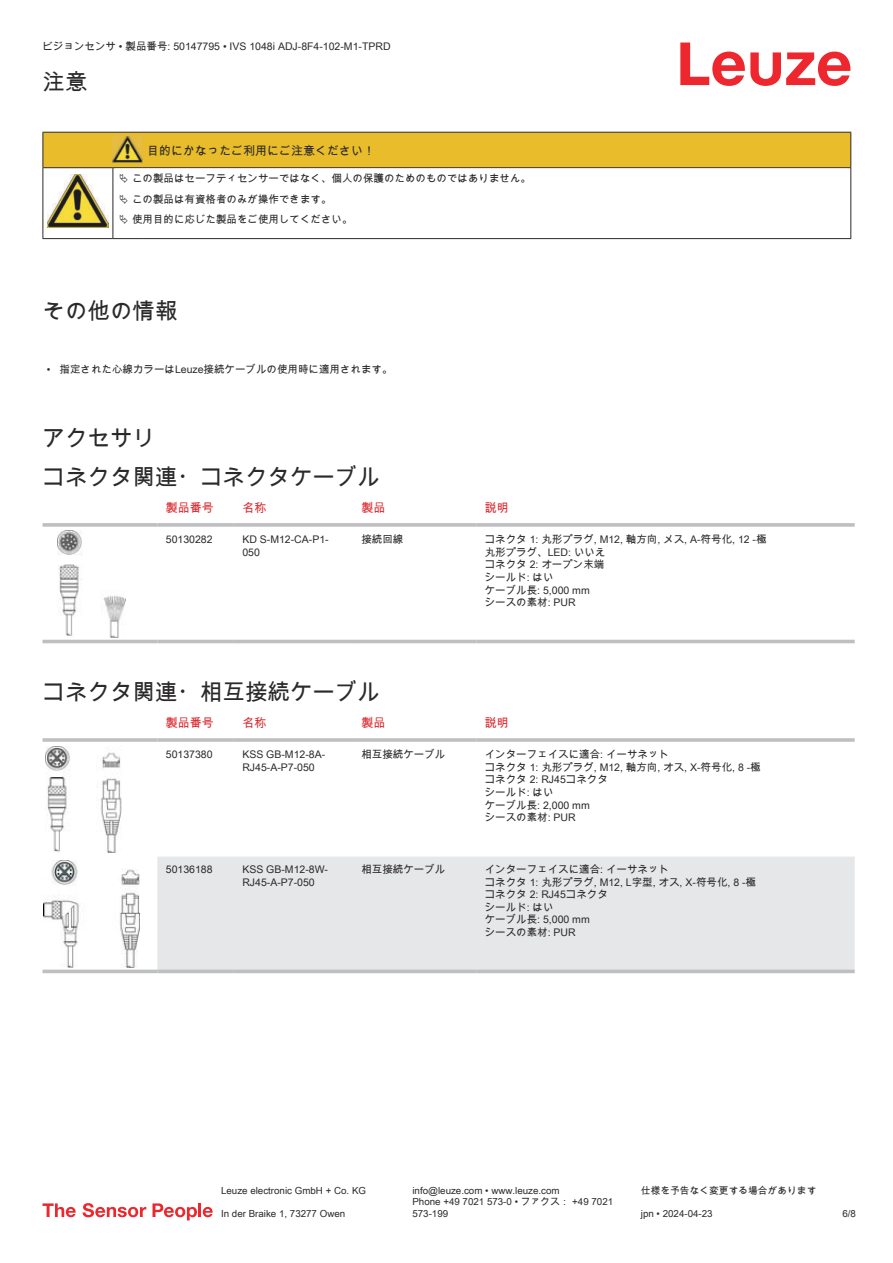
<style>
.page{position:relative;width:893px;height:1263px;background:#fff}
.page>*{position:absolute;margin:0;border:0;box-sizing:border-box;transform-origin:0 0}
.t1{font:22.5px/38.7px "Arial Unicode MS";color:#2b292a}
.t2{font:12px "Arial Unicode MS";color:#db2a30}
.t3{font:12px "Arial Unicode MS";color:#2b292a}
.t4{font:10.5px/12.6px "Arial Unicode MS";color:#2b292a}
.t5{font:9.75px/11.7px "Arial Unicode MS";color:#2b292a}
</style>
<div class="page">
<svg style="left:680px;top:43px;width:170px;height:43px"></svg>
<svg style="left:43px;top:530px;width:812px;height:114px"></svg>
<svg style="left:43px;top:523px;width:114px;height:4px"></svg>
<hr style="left:157px;top:523px;width:77px;height:4px;background:#c5c6c8">
<svg style="left:234px;top:523px;width:119px;height:4px"></svg>
<svg style="left:353px;top:523px;width:123px;height:4px"></svg>
<hr style="left:476px;top:523px;width:379px;height:4px;background:#c5c6c8">
<hr style="left:43px;top:640px;width:114px;height:3px;background:#bdbfc1">
<hr style="left:157px;top:640px;width:77px;height:3px;background:#bdbfc1">
<hr style="left:234px;top:640px;width:119px;height:3px;background:#bdbfc1">
<hr style="left:353px;top:640px;width:123px;height:3px;background:#bdbfc1">
<hr style="left:476px;top:640px;width:379px;height:3px;background:#bdbfc1">
<img style="left:57px;top:531px;width:68px;height:106px">
<svg style="left:43px;top:852px;width:811px;height:122px"></svg>
<div style="left:157px;top:856px;width:698px;height:114px;background:#e6e7e9"></div>
<hr style="left:43px;top:738px;width:114px;height:4px;background:#c3c5c7">
<svg style="left:157px;top:738px;width:77px;height:4px"></svg>
<hr style="left:234px;top:738px;width:119px;height:4px;background:#c4c6c7">
<hr style="left:353px;top:738px;width:123px;height:4px;background:#c3c5c7">
<svg style="left:476px;top:738px;width:379px;height:4px;background:#c3c5c7"></svg>
<hr style="left:43px;top:970px;width:114px;height:3px;background:#bdbfc1">
<hr style="left:157px;top:970px;width:77px;height:3px;background:#bdbfc1">
<hr style="left:234px;top:970px;width:119px;height:3px;background:#bdbfc1">
<hr style="left:353px;top:970px;width:123px;height:3px;background:#bdbfc1">
<hr style="left:476px;top:970px;width:379px;height:3px;background:#bdbfc1">
<img style="left:45px;top:746px;width:77px;height:106px">
<img style="left:44px;top:861px;width:95px;height:106px">
<svg style="left:43px;top:1203px;width:33px;height:14px"></svg>
<svg style="left:83px;top:1203px;width:63px;height:14px"></svg>
<svg style="left:153px;top:1203px;width:44px;height:17px"></svg>
<hr style="left:198px;top:1203px;width:3px;height:14px;background:#ed272d">
<svg style="left:203px;top:1207px;width:10px;height:10px"></svg>
<hr style="left:43px;top:238px;width:70px;height:1px;background:#2b292a">
<hr style="left:113px;top:238px;width:30px;height:1px;background:#2b292a">
<hr style="left:143px;top:238px;width:708px;height:1px;background:#2b292a">
<svg style="left:43px;top:132px;width:808px;height:106px"></svg>
<p class="t4" style="left:43px;top:40px;width:350px">ビジョンセンサ • 製品番号: 50147795 • IVS 1048i ADJ-8F4-102-M1-TPRD</p>
<h1 class="t1" style="left:43px;top:62px;width:46px">注意</h1>
<p class="t3" style="left:147px;top:142px;width:229px">目的にかなったご利用にご注意ください！</p>
<p class="t4" style="left:132px;top:168px;width:400px;line-height:20.2px">この製品はセーフティセンサーではなく、個人の保護のためのものではありません。この製品は有資格者のみが操作できます。<br>使用目的に応じた製品をご使用してください。</p>
<h1 class="t1" style="left:43px;top:291px;width:136px">その他の情報</h1>
<p class="t4" style="left:47px;top:363px;width:347px">• 指定された心線カラーはLeuze接続ケーブルの使用時に適用されます。</p>
<h1 class="t1" style="left:43px;top:418px;width:339px">アクセサリ<br>コネクタ関連・コネクタケーブル</h1>
<p class="t2" style="left:166px;top:499px;width:49px">製品番号</p>
<p class="t2" style="left:242px;top:499px;width:25px">名称</p>
<p class="t2" style="left:361px;top:499px;width:25px">製品</p>
<p class="t2" style="left:485px;top:499px;width:25px">説明</p>
<p class="t4" style="left:166px;top:533px;width:48px">50130282</p>
<p class="t4" style="left:242px;top:533px;width:88px">KD S-M12-CA-P1-<br>050</p>
<p class="t4" style="left:361px;top:533px;width:43px">接続回線</p>
<p class="t4" style="left:485px;top:533px;width:283px">コネクタ 1: 丸形プラグ, M12, 軸方向, メス, A-符号化, 12 -極丸形プラグ、LED: いいえ<br>コネクタ 2: オープン末端<br>シールド: はい<br>ケーブル長: 5,000 mm<br>シースの素材: PUR</p>
<h1 class="t1" style="left:43px;top:672px;width:339px">コネクタ関連・相互接続ケーブル</h1>
<p class="t2" style="left:166px;top:714px;width:49px">製品番号</p>
<p class="t2" style="left:242px;top:714px;width:25px">名称</p>
<p class="t2" style="left:361px;top:714px;width:25px">製品</p>
<p class="t2" style="left:485px;top:714px;width:25px">説明</p>
<p class="t4" style="left:166px;top:748px;width:48px">50137380</p>
<p class="t4" style="left:242px;top:748px;width:84px">KSS GB-M12-8A-<br>RJ45-A-P7-050</p>
<p class="t4" style="left:361px;top:748px;width:85px">相互接続ケーブル</p>
<p class="t4" style="left:485px;top:748px;width:277px">インターフェイスに適合: イーサネット<br>コネクタ 1: 丸形プラグ, M12, 軸方向, オス, X-符号化, 8 -極コネクタ 2: RJ45コネクタ<br>シールド: はい<br>ケーブル長: 2,000 mm<br>シースの素材: PUR</p>
<p class="t4" style="left:166px;top:863px;width:48px">50136188</p>
<p class="t4" style="left:242px;top:863px;width:87px">KSS GB-M12-8W-<br>RJ45-A-P7-050</p>
<p class="t4" style="left:361px;top:863px;width:85px">相互接続ケーブル</p>
<p class="t4" style="left:485px;top:863px;width:273px">インターフェイスに適合: イーサネット<br>コネクタ 1: 丸形プラグ, M12, L字型, オス, X-符号化, 8 -極コネクタ 2: RJ45コネクタ<br>シールド: はい<br>ケーブル長: 5,000 mm<br>シースの素材: PUR</p>
<p class="t5" style="left:221px;top:1184px;width:146px">Leuze electronic GmbH + Co. KG</p>
<p class="t5" style="left:412px;top:1184px;width:149px">info@leuze.com • www.leuze.com</p>
<p class="t5" style="left:641px;top:1184px;width:177px">仕様を予告なく変更する場合があります</p>
<p class="t5" style="left:221px;top:1207px;width:126px">In der Braike 1, 73277 Owen</p>
<p class="t5" style="left:412px;top:1196px;width:202px">Phone +49 7021 573-0 • ファクス： +49 7021<br>573-199</p>
<p class="t5" style="left:641px;top:1207px;width:73px">jpn • 2024-04-23</p>
<p class="t5" style="left:842px;top:1207px;width:15px">6/8</p>
</div>
